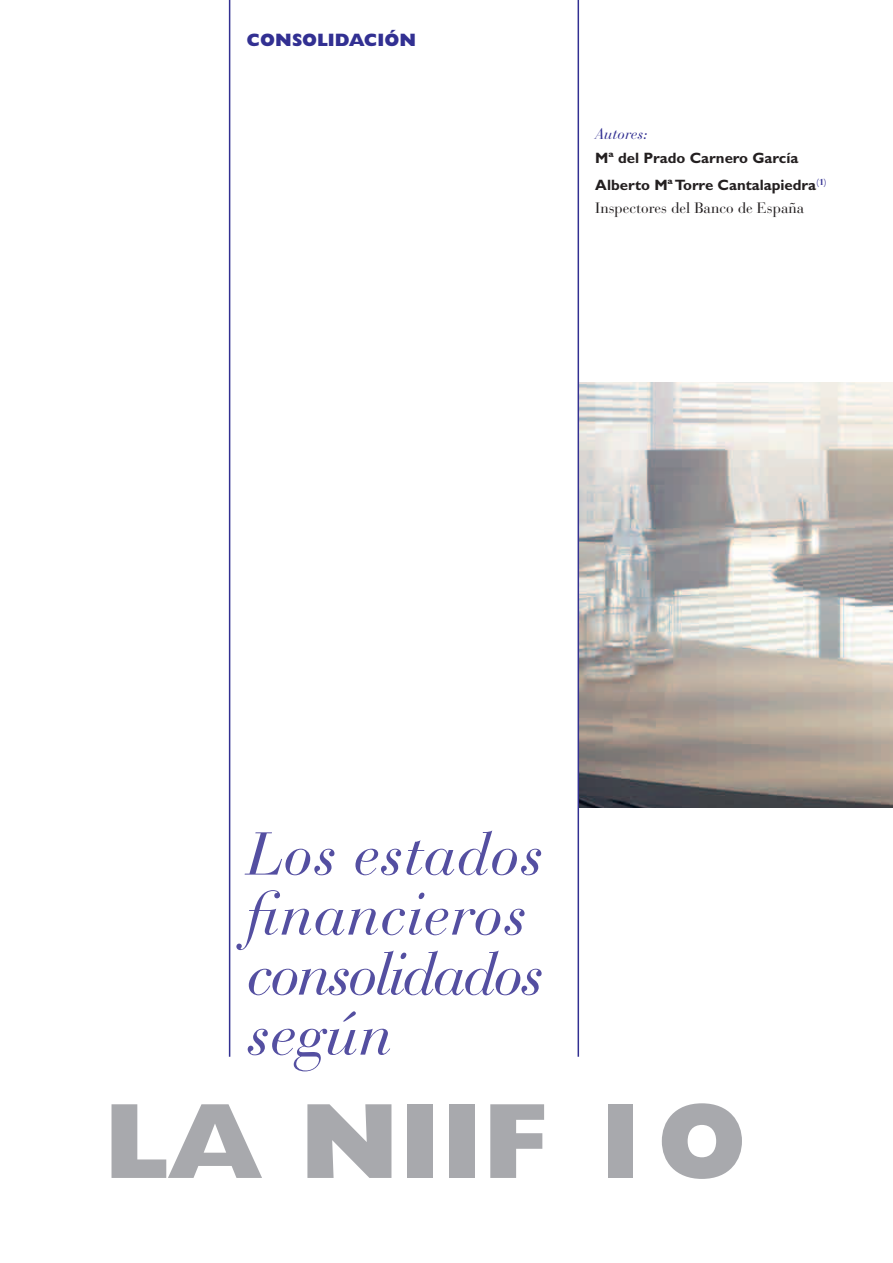
<style>
.page{position:relative;width:893px;height:1263px;background:#fff}
.page>*{position:absolute;margin:0;border:0;box-sizing:border-box;transform-origin:0 0}
.t1{font:800 108px "Gill Sans Std";color:#a8a9ad}
.t2{font:italic 60px/60px "Bauer Bodoni Std";color:#544fa1}
.t3{font:800 18px "Gill Sans Std";color:#323092}
.t4{font:700 15px/27px "Gill Sans Std";color:#231f20}
.t5{font:15px "Bauer Bodoni Std";color:#231f20}
.t6{font:italic 15px "Bauer Bodoni Std";color:#323092}
</style>
<div class="page">
<hr style="left:229px;top:0;width:1px;height:1057px;background:#323092">
<img style="left:579px;top:383px;width:314px;height:425px">
<hr style="left:578px;top:0;width:1px;height:1057px;background:#323092">
<p class="t3" style="left:247px;top:30px;width:171px">CONSOLIDACIÓN</p>
<p class="t6" style="left:595px;top:124px;width:54px">Autores:</p>
<p class="t4" style="left:595px;top:144px;width:233px">Mª del Prado Carnero García<br>Alberto Mª Torre Cantalapiedra<sup>(1)</sup></p>
<p class="t5" style="left:595px;top:199px;width:211px">Inspectores del Banco de España</p>
<h2 class="t2" style="left:247px;top:825px;width:299px">Los estados financieros consolidados según</h2>
<h1 class="t1" style="left:104px;top:1078px;width:635px">LA NIIF 1O</h1>
</div>
